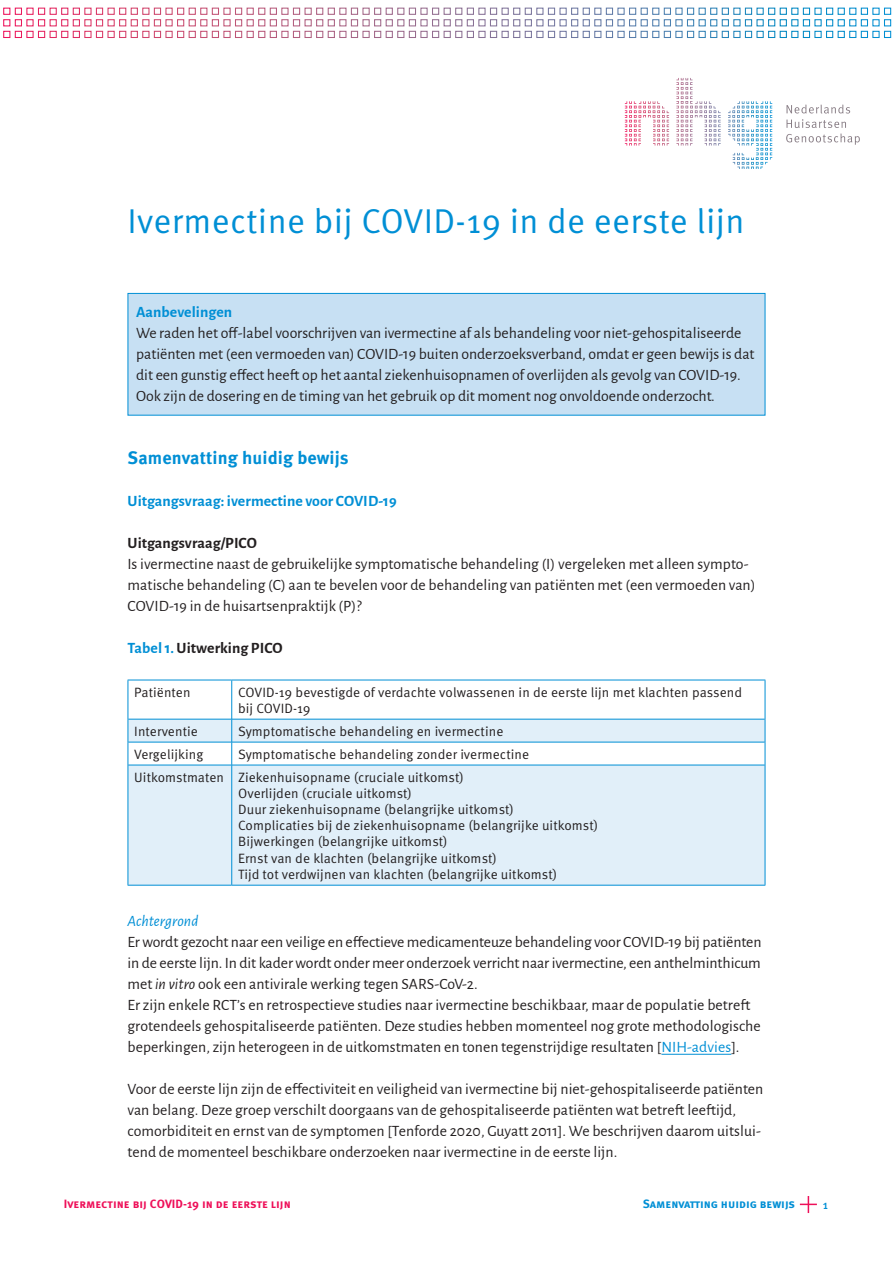
<style>
.page{position:relative;width:893px;height:1263px;background:#fff}
.page>*{position:absolute;margin:0;border:0;box-sizing:border-box;transform-origin:0 0}
.t1{font:34.5px "Meta Pro Norm";letter-spacing:.01em;color:#008fd5}
.kop_2{font:700 18px "Meta Pro";letter-spacing:.005em;color:#008fd5}
.tekst_2019{font:15.75px/21px "Alegreya Sans";letter-spacing:.005em;color:#231f20}
.kop_3{font:700 15.75px "Alegreya Sans";letter-spacing:.005em;color:#008fd5}
.tekst_2019-2{font:700 15.75px "Alegreya Sans";letter-spacing:.005em;color:#231f20}
.kop_5{font:italic 15.75px "Alegreya Sans";letter-spacing:.005em;color:#008fd5}
.tekst_2019-3{font:13.5px/16.2px "Meta Pro Norm";letter-spacing:.005em;color:#231f20}
.inspring{font:700 12px "Meta Pro";color:#ee1059}
.t2{font:700 12px "Meta Pro";letter-spacing:-.005em;color:#008fd5}
.Bijschrift{font:500 12px "Meta OT";color:#008fd5}
.s1{color:#008fd5}
.s2{font-style:italic}
</style>
<div class="page">
<div style="left:128px;top:293px;width:637px;height:122px;background:#c7e0f3;border:1px solid #008fd5"></div>
<hr style="left:661px;top:1054px;width:70px;height:1px;background:#008fd5">
<svg style="left:129px;top:720px;width:636px;height:165px;background:#e3f0f9"></svg>
<hr style="left:128px;top:680px;width:104px;height:1px;background:#008fd5">
<hr style="left:128px;top:680px;width:1px;height:39px;background:#008fd5">
<hr style="left:232px;top:680px;width:533px;height:1px;background:#008fd5">
<hr style="left:765px;top:680px;width:1px;height:39px;background:#008fd5">
<svg style="left:128px;top:720px;width:1px;height:45px"></svg>
<svg style="left:765px;top:719px;width:1px;height:46px"></svg>
<hr style="left:128px;top:765px;width:1px;height:120px;background:#008fd5">
<hr style="left:765px;top:765px;width:1px;height:120px;background:#008fd5">
<hr style="left:128px;top:885px;width:104px;height:1px;background:#008fd5">
<hr style="left:232px;top:885px;width:533px;height:1px;background:#008fd5">
<hr style="left:231px;top:680px;width:1px;height:39px;background:#008fd5">
<hr style="left:128px;top:719px;width:104px;height:1px;background:#008fd5">
<hr style="left:232px;top:719px;width:533px;height:1px;background:#008fd5">
<hr style="left:128px;top:742px;width:104px;height:1px;background:#008fd5">
<hr style="left:232px;top:742px;width:533px;height:1px;background:#008fd5">
<svg style="left:231px;top:719px;width:1px;height:46px"></svg>
<hr style="left:128px;top:765px;width:104px;height:1px;background:#008fd5">
<hr style="left:232px;top:765px;width:533px;height:1px;background:#008fd5">
<hr style="left:231px;top:765px;width:1px;height:120px;background:#008fd5">
<svg style="left:3px;top:7px;width:888px;height:31px"></svg>
<svg style="left:625px;top:78px;width:147px;height:26px"></svg>
<svg style="left:786px;top:105px;width:74px;height:40px"></svg>
<svg style="left:800px;top:1196px;width:17px;height:17px"></svg>
<p class="t1" style="left:128px;top:195px;width:619px">Ivermectine bij COVID-19 in de eerste lijn</p>
<p class="kop_3" style="left:136px;top:300px;width:98px">Aanbevelingen</p>
<p class="tekst_2019" style="left:136px;top:321px;width:620px">We raden het off-label voorschrijven van ivermectine af als behandeling voor niet-gehospitaliseerde patiënten met (een vermoeden van) COVID-19 buiten onderzoeksverband, omdat er geen bewijs is dat dit een gunstig effect heeft op het aantal ziekenhuisopnamen of overlijden als gevolg van COVID-19.<br>Ook zijn de dosering en de timing van het gebruik op dit moment nog onvoldoende onderzocht.</p>
<p class="kop_2" style="left:128px;top:443px;width:223px">Samenvatting huidig bewijs</p>
<p class="kop_3" style="left:128px;top:489px;width:271px">Uitgangsvraag: ivermectine voor COVID-19</p>
<p class="tekst_2019-2" style="left:128px;top:531px;width:131px">Uitgangsvraag/PICO</p>
<p class="tekst_2019" style="left:128px;top:552px;width:629px">Is ivermectine naast de gebruikelijke symptomatische behandeling (I) vergeleken met alleen sympto&shy;matische behandeling (C) aan te bevelen voor de behandeling van patiënten met (een vermoeden van)<br>COVID-19 in de huisartsenpraktijk (P)?</p>
<p class="tekst_2019-2" style="left:128px;top:636px;width:157px"><span class="s1">Tabel 1.</span> Uitwerking PICO</p>
<p class="tekst_2019-3" style="left:134px;top:683px;width:58px">Patiënten</p>
<p class="tekst_2019-3" style="left:238px;top:683px;width:505px">COVID-19 bevestigde of verdachte volwassenen in de eerste lijn met klachten passend bij COVID-19</p>
<p class="tekst_2019-3" style="left:134px;top:722px;width:65px">Interventie</p>
<p class="tekst_2019-3" style="left:238px;top:722px;width:267px">Symptomatische behandeling en ivermectine</p>
<p class="tekst_2019-3" style="left:134px;top:745px;width:71px">Vergelijking</p>
<p class="tekst_2019-3" style="left:238px;top:745px;width:292px">Symptomatische behandeling zonder ivermectine</p>
<p class="tekst_2019-3" style="left:134px;top:768px;width:91px">Uitkomstmaten</p>
<p class="tekst_2019-3" style="left:238px;top:768px;width:227px">Ziekenhuisopname (cruciale uitkomst)</p>
<p class="tekst_2019-3" style="left:238px;top:784px;width:175px">Overlijden (cruciale uitkomst)</p>
<p class="tekst_2019-3" style="left:238px;top:800px;width:277px">Duur ziekenhuisopname (belangrijke uitkomst)</p>
<p class="tekst_2019-3" style="left:238px;top:816px;width:362px">Complicaties bij de ziekenhuisopname (belangrijke uitkomst)</p>
<p class="tekst_2019-3" style="left:238px;top:833px;width:211px">Bijwerkingen (belangrijke uitkomst)</p>
<p class="tekst_2019-3" style="left:238px;top:849px;width:260px">Ernst van de klachten (belangrijke uitkomst)</p>
<p class="tekst_2019-3" style="left:238px;top:865px;width:321px">Tijd tot verdwijnen van klachten (belangrijke uitkomst)</p>
<p class="kop_5" style="left:128px;top:910px;width:72px">Achtergrond</p>
<p class="tekst_2019" style="left:128px;top:930px;width:635px;text-align:justify">Er wordt gezocht naar een veilige en effectieve medicamenteuze behandeling voor COVID-19 bij patiënten in de eerste lijn. In dit kader wordt onder meer onderzoek verricht naar ivermectine, een anthelminthicum met <span class="s2">in vitro</span> ook een antivirale werking tegen SARS-CoV-2.</p>
<p class="tekst_2019" style="left:128px;top:993px;width:635px">Er zijn enkele RCT’s en retrospectieve studies naar ivermectine beschikbaar, maar de populatie betreft grotendeels gehospitaliseerde patiënten. Deze studies hebben momenteel nog grote methodologische beperkingen, zijn heterogeen in de uitkomstmaten en tonen tegenstrijdige resultaten [<span class="s1">NIH-advies</span>].</p>
<p class="tekst_2019" style="left:128px;top:1077px;width:637px">Voor de eerste lijn zijn de effectiviteit en veiligheid van ivermectine bij niet-gehospitaliseerde patiënten van belang. Deze groep verschilt doorgaans van de gehospitaliseerde patiënten wat betreft leeftijd, comorbiditeit en ernst van de symptomen [Tenforde 2020, Guyatt 2011]. We beschrijven daarom uitslui&shy;tend de momenteel beschikbare onderzoeken naar ivermectine in de eerste lijn.</p>
<p class="inspring" style="left:64px;top:1195px;width:228px">Ivermectine bij COVID-19 in de eerste lijn</p>
<p class="t2" style="left:643px;top:1195px;width:154px">Samenvatting huidig bewijs</p>
<p class="Bijschrift" style="left:823px;top:1198px;width:7px">1</p>
</div>
